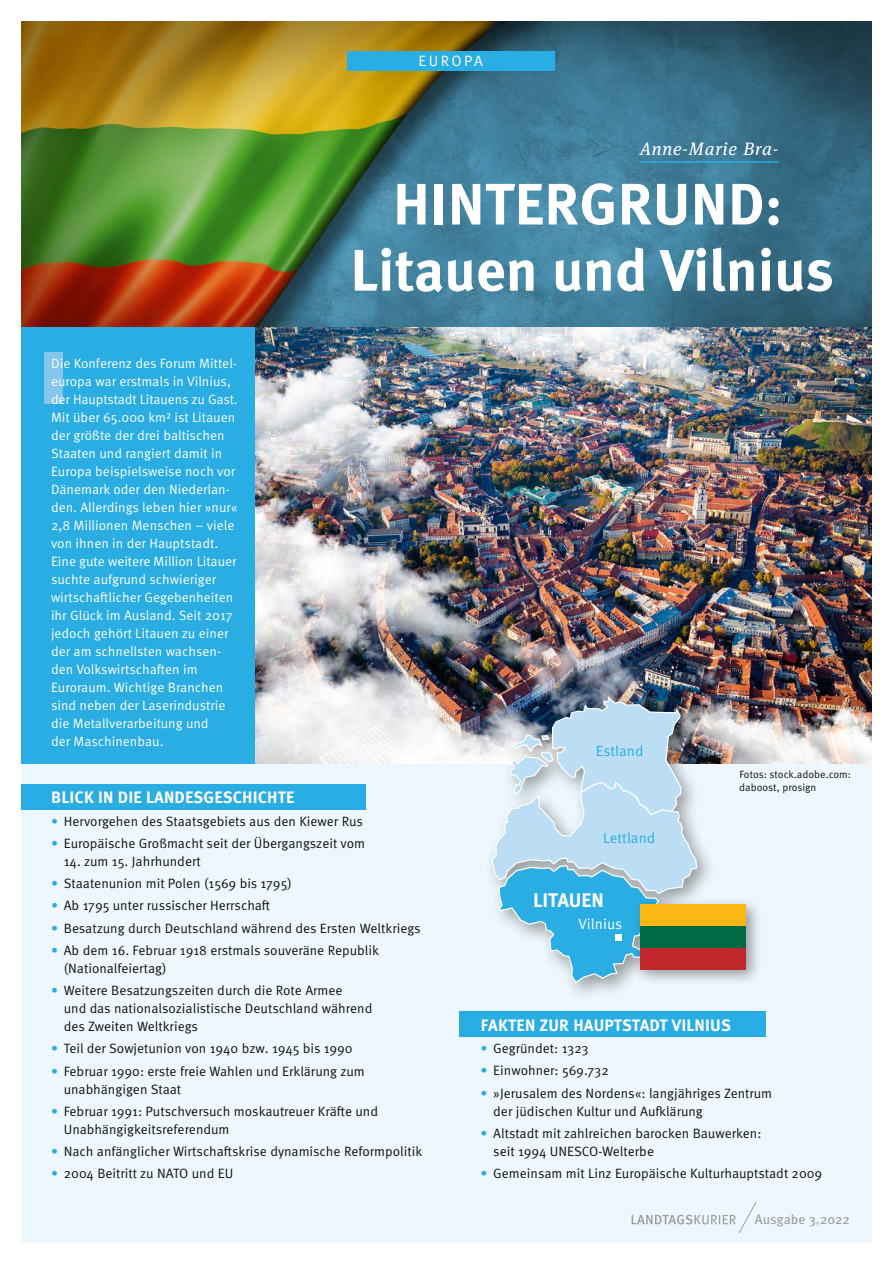
<style>
.page{position:relative;width:893px;height:1263px;background:#fff}
.page>*{position:absolute;margin:0;border:0;box-sizing:border-box;transform-origin:0 0}
.t1{font:700 58.35px/66.2px "Meta Pro";letter-spacing:-.005em;color:#fff;text-align:center}
.t2{font:700 19.65px "Meta Pro";color:#fff}
.t3{font:italic 18px "Meta Serif Pro";letter-spacing:.05em;color:#fff}
.t4{font:700 16.5px "Meta Pro";letter-spacing:.01em;color:#fff}
.t5{font:15px "Meta Pro Norm";letter-spacing:.16em;color:#fff}
.t6{font:14.7px "Meta Pro Norm";color:#29ade2}
.t7{font:14.7px "Meta Pro Norm";letter-spacing:-.005em;color:#fff}
.t8{font:13.5px/18px "Meta Pro Norm";color:#12120d}
.t9{font:13.5px/18px "Meta Pro Norm";color:#fff}
.t10{font:13.5px "Meta Pro";color:#9d9e9e}
.t11{font:10.5px/13.5px "Meta Pro Norm";letter-spacing:-.005em;color:#12120d}
.s1{color:#29ade2}
</style>
<div class="page">
<img style="left:21px;top:21px;width:851px;height:306px">
<div style="left:21px;top:761px;width:851px;height:481px;background:#eef7fd"></div>
<div style="left:21px;top:784px;width:345px;height:26px;background:#29ade2"></div>
<div style="left:459px;top:1011px;width:306px;height:25px;background:#29ade2"></div>
<img style="left:255px;top:327px;width:617px;height:436px">
<hr style="left:640px;top:161px;width:138px;height:2px;background:#29ade2">
<div style="left:484px;top:691px;width:233px;height:312px;background:#12120d;opacity:.4"></div>
<svg style="left:490px;top:695px;width:208px;height:289px"></svg>
<div style="left:633px;top:897px;width:130px;height:89px;background:#12120d;opacity:.4"></div>
<div style="left:640px;top:904px;width:106px;height:65px;background:#c1272d"></div>
<div style="left:640px;top:904px;width:106px;height:43px;background:#006a44"></div>
<div style="left:640px;top:904px;width:106px;height:22px;background:#fbb713"></div>
<div style="left:21px;top:327px;width:234px;height:437px;background:#29ade2"></div>
<div style="left:45px;top:353px;width:18px;height:51px;background:#84c5eb"></div>
<svg style="left:632px;top:1202px;width:125px;height:32px"></svg>
<div style="left:347px;top:51px;width:207px;height:20px;background:#29ade2"></div>
<p class="t5" style="left:419px;top:50px;width:66px">EUROPA</p>
<h3 class="t3" style="left:640px;top:135px;width:140px">Anne-Marie Bra-</h3>
<p class="t9" style="left:51px;top:353px;width:188px">Die Konferenz des Forum Mittel&shy;europa war erstmals in Vilnius, der Hauptstadt Litauens zu Gast.<br>Mit über 65.000 km² ist Litauen der größte der drei baltischen<br>Staaten und rangiert damit in<br>Europa beispielsweise noch vor<br>Dänemark oder den Niederlan&shy;den. Allerdings leben hier »nur«<br>2,8 Millionen Menschen – viele von ihnen in der Hauptstadt.<br>Eine gute weitere Million Litauer suchte aufgrund schwieriger wirtschaftlicher Gegebenheiten ihr Glück im Ausland. Seit 2017 jedoch gehört Litauen zu einer der am schnellsten wachsen&shy;den Volkswirtschaften im<br>Euroraum. Wichtige Branchen sind neben der Laserindustrie die Metallverarbeitung und<br>der Maschinenbau.</p>
<h1 class="t1" style="left:350px;top:167px;width:485px">HINTERGRUND:<br>Litauen und Vilnius</h1>
<p class="t6" style="left:596px;top:740px;width:49px">Estland</p>
<p class="t4" style="left:51px;top:785px;width:245px">BLICK IN DIE LANDESGESCHICHTE</p>
<p class="t8" style="left:51px;top:811px;width:313px"><span class="s1">•</span> Hervorgehen des Staatsgebiets aus den Kiewer Rus</p>
<p class="t8" style="left:51px;top:833px;width:316px"><span class="s1">•</span> Europäische Großmacht seit der Übergangszeit vom</p>
<p class="t8" style="left:64px;top:851px;width:139px">14. zum 15. Jahrhundert</p>
<p class="t8" style="left:51px;top:874px;width:242px"><span class="s1">•</span> Staatenunion mit Polen (1569 bis 1795)</p>
<p class="t8" style="left:51px;top:896px;width:221px"><span class="s1">•</span> Ab 1795 unter russischer Herrschaft</p>
<p class="t8" style="left:51px;top:918px;width:371px"><span class="s1">•</span> Besatzung durch Deutschland während des Ersten Weltkriegs</p>
<p class="t8" style="left:64px;top:940px;width:317px;text-indent:-13px"><span class="s1">•</span> Ab dem 16. Februar 1918 erstmals souveräne Republik (Nationalfeiertag)</p>
<p class="t8" style="left:64px;top:981px;width:310px;text-indent:-13px"><span class="s1">•</span> Weitere Besatzungszeiten durch die Rote Armee<br>und das nationalsozialistische Deutschland während des Zweiten Weltkriegs</p>
<p class="t8" style="left:51px;top:1039px;width:303px"><span class="s1">•</span> Teil der Sowjetunion von 1940 bzw. 1945 bis 1990</p>
<p class="t8" style="left:64px;top:1061px;width:303px;text-indent:-13px"><span class="s1">•</span> Februar 1990: erste freie Wahlen und Erklärung zum unabhängigen Staat</p>
<p class="t8" style="left:64px;top:1101px;width:316px;text-indent:-13px"><span class="s1">•</span> Februar 1991: Putschversuch moskautreuer Kräfte und<br>Unabhängigkeitsreferendum</p>
<p class="t8" style="left:51px;top:1142px;width:373px"><span class="s1">•</span> Nach anfänglicher Wirtschaftskrise dynamische Reformpolitik</p>
<p class="t8" style="left:51px;top:1164px;width:184px"><span class="s1">•</span> 2004 Beitritt zu NATO und EU</p>
<p class="t6" style="left:603px;top:827px;width:54px">Lettland</p>
<p class="t2" style="left:533px;top:884px;width:72px">LITAUEN</p>
<p class="t7" style="left:579px;top:913px;width:45px">Vilnius</p>
<p class="t11" style="left:739px;top:767px;width:113px">Fotos: stock.adobe.com: daboost, prosign</p>
<p class="t4" style="left:481px;top:1012px;width:252px">FAKTEN ZUR HAUPTSTADT VILNIUS</p>
<p class="t8" style="left:480px;top:1038px;width:110px"><span class="s1">•</span> Gegründet: 1323</p>
<p class="t8" style="left:480px;top:1061px;width:130px"><span class="s1">•</span> Einwohner: 569.732</p>
<p class="t8" style="left:493px;top:1083px;width:280px;text-indent:-13px"><span class="s1">•</span> »Jerusalem des Nordens«: langjähriges Zentrum der jüdischen Kultur und Aufklärung</p>
<p class="t8" style="left:493px;top:1123px;width:270px;text-indent:-13px"><span class="s1">•</span> Altstadt mit zahlreichen barocken Bauwerken: seit 1994 UNESCO-Welterbe</p>
<p class="t8" style="left:480px;top:1164px;width:343px"><span class="s1">•</span> Gemeinsam mit Linz Europäische Kulturhauptstadt 2009</p>
<p class="t10" style="left:755px;top:1209px;width:97px">Ausgabe 3 2022</p>
<p class="t10" style="left:816px;top:1217px;width:6px">˚</p>
</div>
